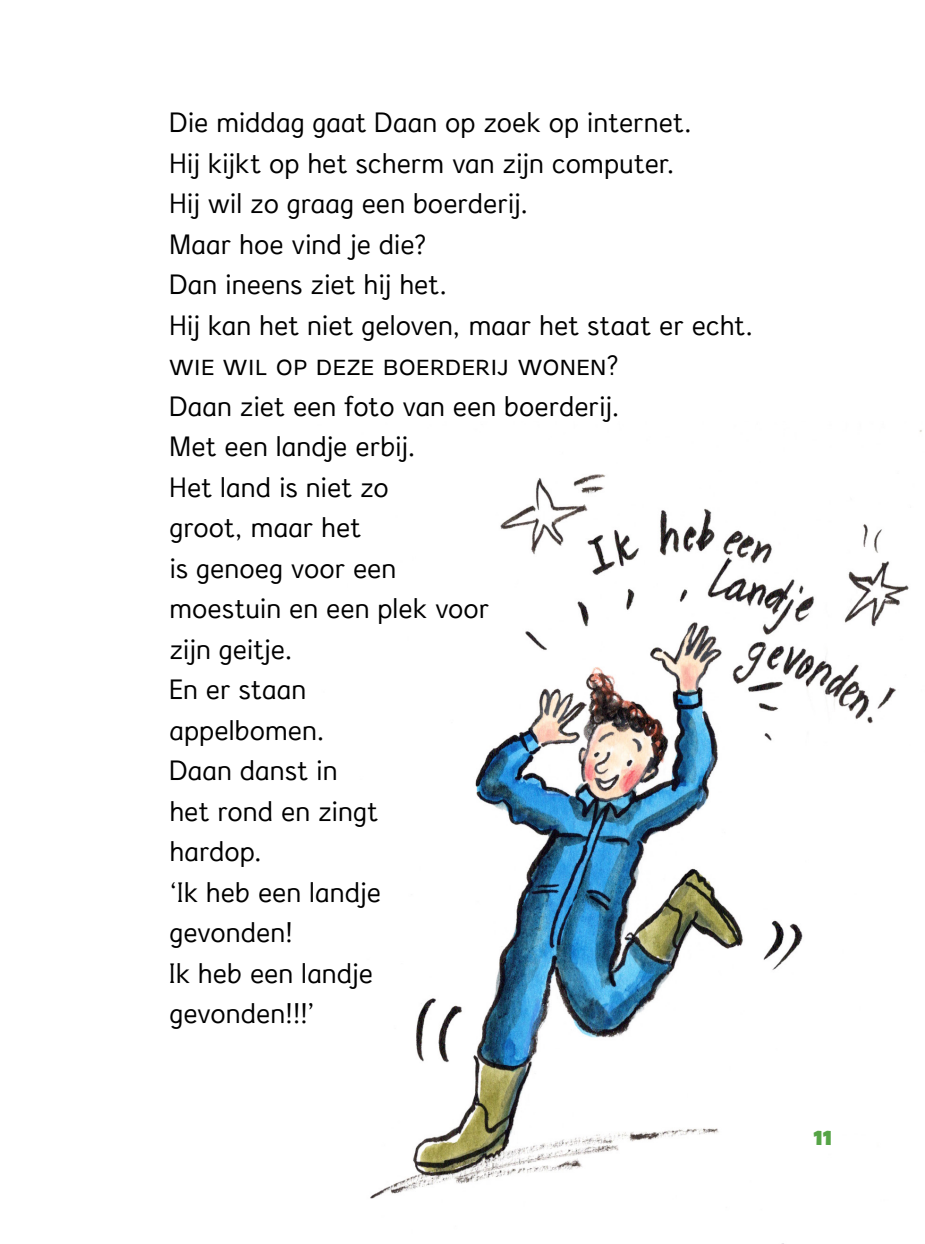
<style>
.page{position:relative;width:925px;height:1244px;background:#fff}
.page>*{position:absolute;margin:0;border:0;box-sizing:border-box;transform-origin:0 0}
.t1{font:27px/40.5px "Zwijsendyslexieprint";color:#000}
.t2{font:27px "Zwijsendyslexieprint Smallcaps";letter-spacing:.01em;color:#000}
.t3{font:20.25px "Bango Pro";color:#56a446}
</style>
<div class="page">
<img style="left:370px;top:430px;width:552px;height:814px">
<p class="t1" style="left:169px;top:102px;width:524px">Die middag gaat Daan op zoek op internet.</p>
<p class="t1" style="left:169px;top:142px;width:507px">Hij kijkt op het scherm van zijn computer.</p>
<p class="t1" style="left:169px;top:183px;width:361px">Hij wil zo graag een boerderij.</p>
<p class="t1" style="left:169px;top:223px;width:258px">Maar hoe vind je die?</p>
<p class="t1" style="left:169px;top:264px;width:280px">Dan ineens ziet hij het.</p>
<p class="t1" style="left:169px;top:304px;width:586px">Hij kan het niet geloven, maar het staat er echt.</p>
<p class="t2" style="left:169px;top:349px;width:452px">wie wil op deze boerderij wonen?</p>
<p class="t1" style="left:169px;top:385px;width:452px">Daan ziet een foto van een boerderij.</p>
<p class="t1" style="left:169px;top:426px;width:248px">Met een landje erbij.</p>
<p class="t1" style="left:169px;top:466px;width:321px">Het land is niet zo<br>groot, maar het<br>is genoeg voor een moestuin en een plek voor zijn geitje.</p>
<p class="t1" style="left:169px;top:669px;width:157px">En er staan appelbomen.</p>
<p class="t1" style="left:169px;top:750px;width:210px">Daan danst in het rond en zingt hardop.</p>
<p class="t1" style="left:169px;top:871px;width:213px">‘Ik heb een landje gevonden!</p>
<p class="t1" style="left:169px;top:952px;width:205px">Ik heb een landje gevonden!!!’</p>
<p class="t3" style="left:813px;top:1126px;width:20px">11</p>
</div>
